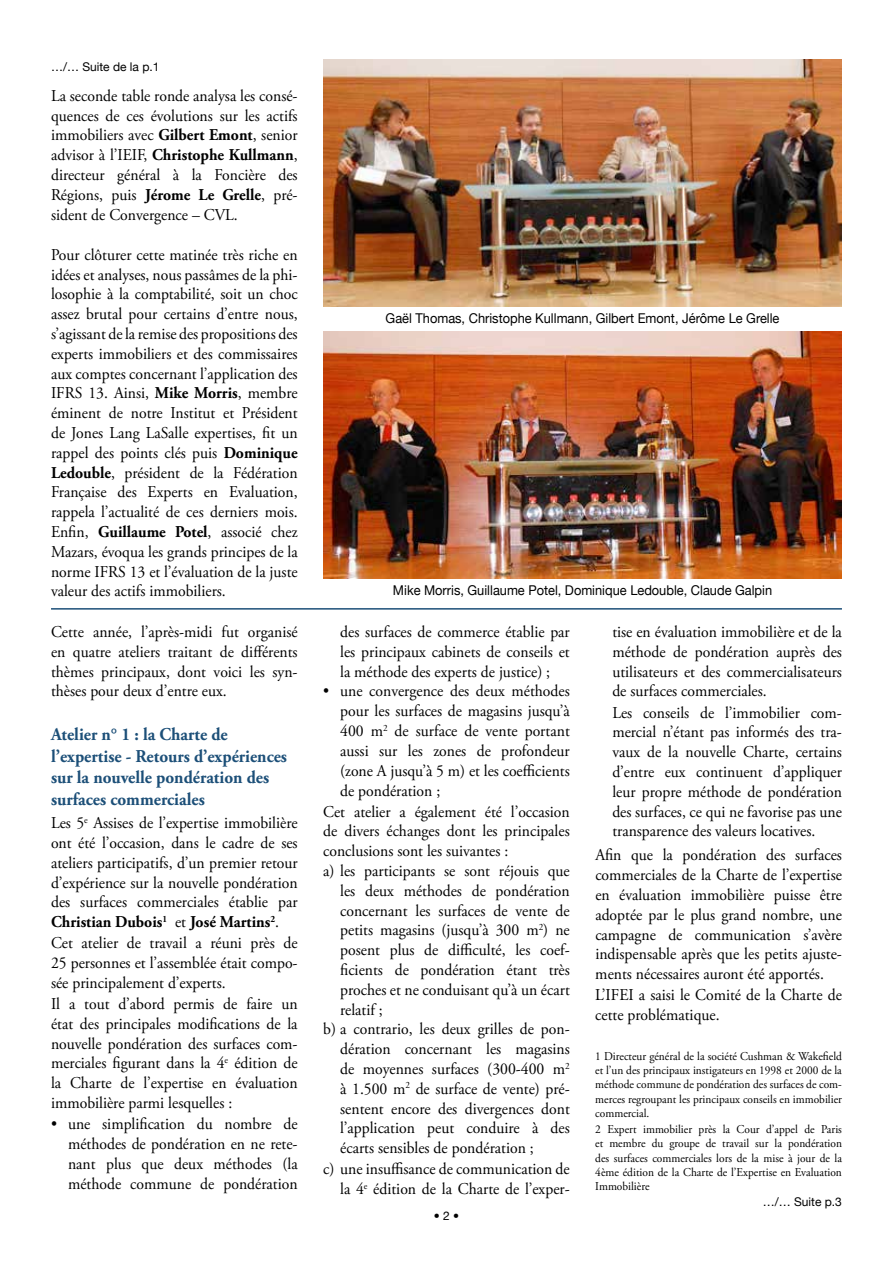
<style>
.page{position:relative;width:893px;height:1263px;background:#fff}
.page>*{position:absolute;margin:0;border:0;box-sizing:border-box;transform-origin:0 0}
.t1{font:700 18px/21.6px "Adobe Garamond Pro";color:#1c4f78;scale:.95 1}
.t2{font:16.5px/20px "Adobe Garamond Pro";color:#000;text-align:justify;scale:.95 1}
.t3{font:13.5px "Helvetica Neue";color:#000;scale:.95 1}
.t4{font:12px/14.4px "Adobe Garamond Pro";color:#000;text-align:justify;scale:.95 1}
.t5{font:12px "Helvetica Neue";color:#000}
.s1{font-weight:700}
</style>
<div class="page">
<img style="left:323px;top:60px;width:519px;height:246px">
<img style="left:323px;top:332px;width:519px;height:246px">
<hr style="left:51px;top:608px;width:791px;height:2px;background:#1c4f78">
<p class="t5" style="left:51px;top:60px;width:110px">…/… Suite de la p.1</p>
<p class="t2" style="left:51px;top:86px;width:261px">La seconde table ronde analysa les consé&shy;quences de ces évolutions sur les actifs immobiliers avec <span class="s1">Gilbert Emont</span>, senior advisor à l’IEIF, <span class="s1">Christophe Kullmann</span>, directeur général à la Foncière des Régions, puis <span class="s1">Jérome Le Grelle</span>, pré&shy;sident de Convergence – CVL.</p>
<p class="t2" style="left:51px;top:245px;width:261px">Pour clôturer cette matinée très riche en idées et analyses, nous passâmes de la phi&shy;losophie à la comptabilité, soit un choc assez brutal pour certains d’entre nous, s’agissant de la remise des propositions des experts immobiliers et des commissaires aux comptes concernant l’application des IFRS 13. Ainsi, <span class="s1">Mike Morris</span>, membre éminent de notre Institut et Président de Jones Lang LaSalle expertises, fit un rappel des points clés puis <span class="s1">Dominique Ledouble</span>, président de la Fédération Française des Experts en Evaluation, rappela l’actualité de ces derniers mois.<br>Enfin, <span class="s1">Guillaume Potel</span>, associé chez Mazars, évoqua les grands principes de la norme IFRS 13 et l’évaluation de la juste valeur des actifs immobiliers.</p>
<p class="t2" style="left:51px;top:622px;width:261px">Cette année, l’après-midi fut organisé en quatre ateliers traitant de différents thèmes principaux, dont voici les syn&shy;thèses pour deux d’entre eux.</p>
<p class="t1" style="left:51px;top:724px;width:250px">Atelier n° 1 : la Charte de l’expertise - Retours d’expériences sur la nouvelle pondération des surfaces commerciales</p>
<p class="t2" style="left:51px;top:814px;width:261px;text-align:left">Les 5<sup>e</sup> Assises de l’expertise immobilière ont été l’occasion, dans le cadre de ses ateliers participatifs, d’un premier retour d’expérience sur la nouvelle pondération des surfaces commerciales établie par <span class="s1">Christian Dubois</span><sup>1</sup> et <span class="s1">José Martins</span><sup>2</sup>.<br>Cet atelier de travail a réuni près de 25 personnes et l’assemblée était compo&shy;sée principalement d’experts.<br>Il a tout d’abord permis de faire un état des principales modifications de la nouvelle pondération des surfaces com&shy;merciales figurant dans la 4<sup>e</sup> édition de la Charte de l’expertise en évaluation immobilière parmi lesquelles :</p>
<p class="t2" style="left:68px;top:1114px;width:243px;text-indent:-17px">• une simplification du nombre de méthodes de pondération en ne rete&shy;nant plus que deux méthodes (la méthode commune de pondération</p>
<p class="t3" style="left:386px;top:310px;width:416px">Gaël Thomas, Christophe Kullmann, Gilbert Emont, Jérôme Le Grelle</p>
<p class="t3" style="left:393px;top:582px;width:401px">Mike Morris, Guillaume Potel, Dominique Ledouble, Claude Galpin</p>
<p class="t2" style="left:340px;top:622px;width:243px">des surfaces de commerce établie par les principaux cabinets de conseils et la méthode des experts de justice) ;</p>
<p class="t2" style="left:323px;top:682px;width:261px">• une convergence des deux méthodes</p>
<p class="t2" style="left:340px;top:702px;width:243px">pour les surfaces de magasins jusqu’à</p>
<p class="t2" style="left:340px;top:721px;width:243px">400 m<sup>2</sup> de surface de vente portant</p>
<p class="t2" style="left:340px;top:741px;width:243px">aussi sur les zones de profondeur</p>
<p class="t2" style="left:340px;top:761px;width:243px">(zone A jusqu’à 5 m) et les coefficients</p>
<p class="t2" style="left:340px;top:781px;width:107px">de pondération ;</p>
<p class="t2" style="left:323px;top:802px;width:261px">Cet atelier a également été l’occasion</p>
<p class="t2" style="left:323px;top:822px;width:261px">de divers échanges dont les principales</p>
<p class="t2" style="left:323px;top:841px;width:196px">conclusions sont les suivantes :</p>
<p class="t2" style="left:323px;top:861px;width:261px">a) les participants se sont réjouis que</p>
<p class="t2" style="left:340px;top:881px;width:243px">les deux méthodes de pondération</p>
<p class="t2" style="left:340px;top:901px;width:243px">concernant les surfaces de vente de</p>
<p class="t2" style="left:340px;top:921px;width:243px">petits magasins (jusqu’à 300 m<sup>2</sup>) ne</p>
<p class="t2" style="left:340px;top:940px;width:243px">posent plus de difficulté, les coef-</p>
<p class="t2" style="left:340px;top:960px;width:243px">ficients de pondération étant très</p>
<p class="t2" style="left:340px;top:980px;width:243px">proches et ne conduisant qu’à un écart</p>
<p class="t2" style="left:340px;top:1000px;width:46px">relatif ;</p>
<p class="t2" style="left:323px;top:1020px;width:261px">b) a contrario, les deux grilles de pon-</p>
<p class="t2" style="left:340px;top:1039px;width:243px">dération concernant les magasins</p>
<p class="t2" style="left:340px;top:1059px;width:243px">de moyennes surfaces (300-400 m<sup>2</sup></p>
<p class="t2" style="left:340px;top:1079px;width:243px">à 1.500 m<sup>2</sup> de surface de vente) pré-</p>
<p class="t2" style="left:340px;top:1099px;width:243px">sentent encore des divergences dont</p>
<p class="t2" style="left:340px;top:1119px;width:243px">l’application peut conduire à des</p>
<p class="t2" style="left:340px;top:1138px;width:205px">écarts sensibles de pondération ;</p>
<p class="t2" style="left:323px;top:1160px;width:261px">c) une insuffisance de communication de</p>
<p class="t2" style="left:340px;top:1179px;width:243px">la 4<sup>e</sup> édition de la Charte de l’exper-</p>
<p class="t5" style="left:434px;top:1209px;width:27px">• 2 •</p>
<p class="t2" style="left:612px;top:622px;width:243px;text-align:left">tise en évaluation immobilière et de la méthode de pondération auprès des utilisateurs et des commercialisateurs de surfaces commerciales.<br>Les conseils de l’immobilier com&shy;mercial n’étant pas informés des tra&shy;vaux de la nouvelle Charte, certains d’entre eux continuent d’appliquer leur propre méthode de pondération des surfaces, ce qui ne favorise pas une transparence des valeurs locatives.</p>
<p class="t2" style="left:595px;top:846px;width:261px;text-align:left">Afin que la pondération des surfaces commerciales de la Charte de l’expertise en évaluation immobilière puisse être adoptée par le plus grand nombre, une campagne de communication s’avère indispensable après que les petits ajuste&shy;ments nécessaires auront été apportés.<br>L’IFEI a saisi le Comité de la Charte de cette problématique.</p>
<p class="t4" style="left:595px;top:1049px;width:261px">1 Directeur général de la société Cushman &amp; Wakefield et l’un des principaux instigateurs en 1998 et 2000 de la méthode commune de pondération des surfaces de com&shy;merces regroupant les principaux conseils en immobilier commercial.</p>
<p class="t4" style="left:595px;top:1122px;width:261px">2 Expert immobilier près la Cour d’appel de Paris et membre du groupe de travail sur la pondération des surfaces commerciales lors de la mise à jour de la 4ème édition de la Charte de l’Expertise en Evaluation Immobilière</p>
<p class="t5" style="left:763px;top:1195px;width:81px">…/… Suite p.3</p>
</div>
